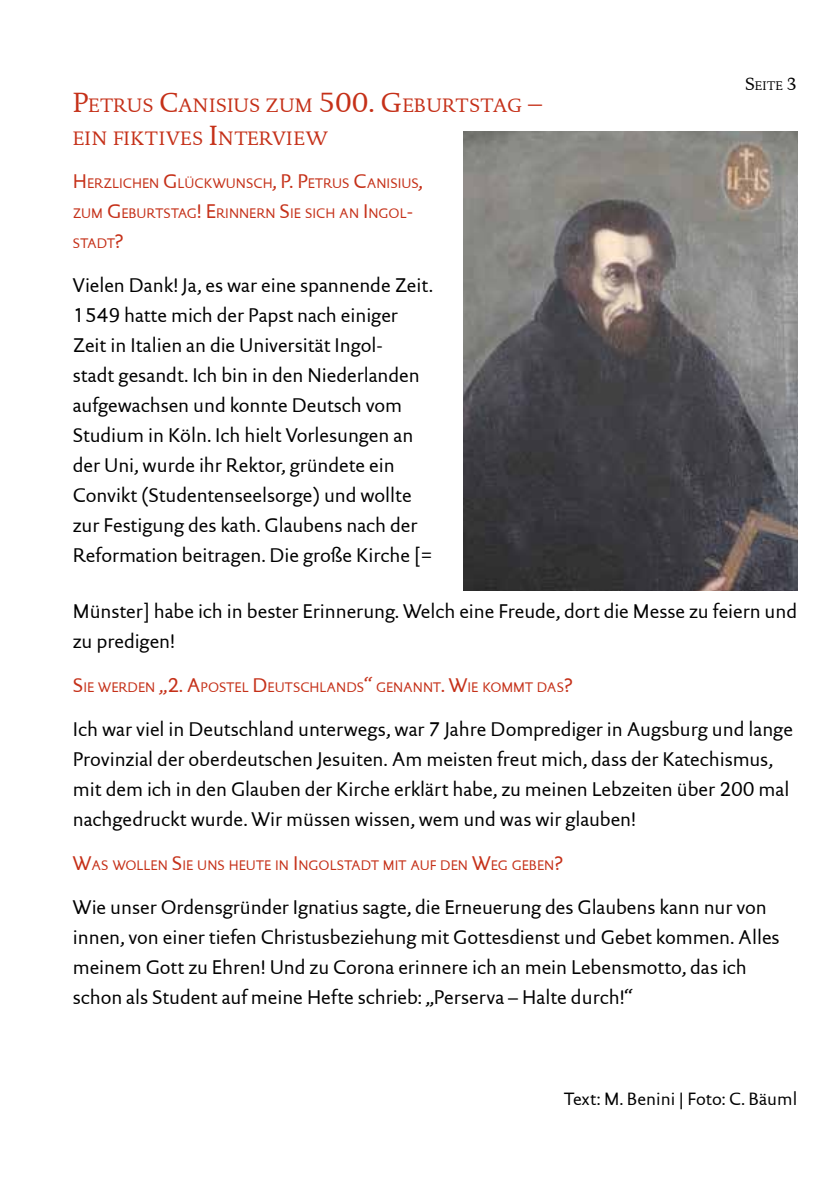
<style>
.page{position:relative;width:840px;height:1191px;background:#fff}
.page>*{position:absolute;margin:0;border:0;box-sizing:border-box;transform-origin:0 0}
.t1{font:20px/30px "DTL Documenta Sans T";letter-spacing:-.005em;color:#000}
.t2{font:19.6px/33.6px "DTL Documenta T";color:#c53018}
.t3{font:18px "DTL Documenta Sans T";color:#000}
.t4{font:14px/30px "DTL Documenta Sans T";color:#c53018}
.t5{font:12.6px "DTL Documenta T";color:#000}
.s1{font-size:18px}
.s2{font-size:28px}
.s3{font-size:20px}
</style>
<div class="page">
<img style="left:463px;top:131px;width:333px;height:459px">
<p class="t5" style="left:744px;top:79px;width:53px"><span class="s1">S</span>EITE <span class="s1">3</span></p>
<p class="t2" style="left:73px;top:88px;width:470px"><span class="s2">P</span>ETRUS <span class="s2">C</span>ANISIUS ZUM <span class="s2">500. G</span>EBURTSTAG <span class="s2">–<br></span>EIN FIKTIVES <span class="s2">I</span>NTERVIEW</p>
<p class="t4" style="left:73px;top:168px;width:351px"><span class="s3">H</span>ERZLICHEN <span class="s3">G</span>LÜCKWUNSCH<span class="s3">, P. P</span>ETRUS <span class="s3">C</span>ANISIUS<span class="s3">,<br></span>ZUM <span class="s3">G</span>EBURTSTAG<span class="s3">! E</span>RINNERN <span class="s3">S</span>IE SICH AN <span class="s3">I</span>NGOL<span class="s3">-<br></span>STADT<span class="s3">?</span></p>
<p class="t1" style="left:73px;top:270px;width:361px">Vielen Dank! Ja, es war eine spannende Zeit.<br>1549 hatte mich der Papst nach einiger Zeit in Italien an die Universität Ingol-<br>stadt gesandt. Ich bin in den Niederlanden aufgewachsen und konnte Deutsch vom Studium in Köln. Ich hielt Vorlesungen an der Uni, wurde ihr Rektor, gründete ein Convikt (Studentenseelsorge) und wollte zur Festigung des kath. Glaubens nach der Reformation beitragen. Die große Kirche [=</p>
<p class="t1" style="left:73px;top:596px;width:725px">Münster] habe ich in bester Erinnerung. Welch eine Freude, dort die Messe zu feiern und zu predigen!</p>
<p class="t4" style="left:73px;top:672px;width:501px"><span class="s3">S</span>IE WERDEN <span class="s3">„2. A</span>POSTEL <span class="s3">D</span>EUTSCHLANDS<span class="s3">“</span> GENANNT<span class="s3">. W</span>IE KOMMT DAS<span class="s3">?</span></p>
<p class="t1" style="left:73px;top:714px;width:721px">Ich war viel in Deutschland unterwegs, war 7 Jahre Domprediger in Augsburg und lange Provinzial der oberdeutschen Jesuiten. Am meisten freut mich, dass der Katechismus, mit dem ich in den Glauben der Kirche erklärt habe, zu meinen Lebzeiten über 200 mal nachgedruckt wurde. Wir müssen wissen, wem und was wir glauben!</p>
<p class="t4" style="left:73px;top:850px;width:491px"><span class="s3">W</span>AS WOLLEN <span class="s3">S</span>IE UNS HEUTE IN <span class="s3">I</span>NGOLSTADT MIT AUF DEN <span class="s3">W</span>EG GEBEN<span class="s3">?</span></p>
<p class="t1" style="left:73px;top:892px;width:708px">Wie unser Ordensgründer Ignatius sagte, die Erneuerung des Glaubens kann nur von innen, von einer tiefen Christusbeziehung mit Gottesdienst und Gebet kommen. Alles meinem Gott zu Ehren! Und zu Corona erinnere ich an mein Lebensmotto, das ich schon als Student auf meine Hefte schrieb: „Perserva – Halte durch!“</p>
<p class="t3" style="left:564px;top:1087px;width:234px">Text: M. Benini | Foto: C. Bäuml</p>
</div>
